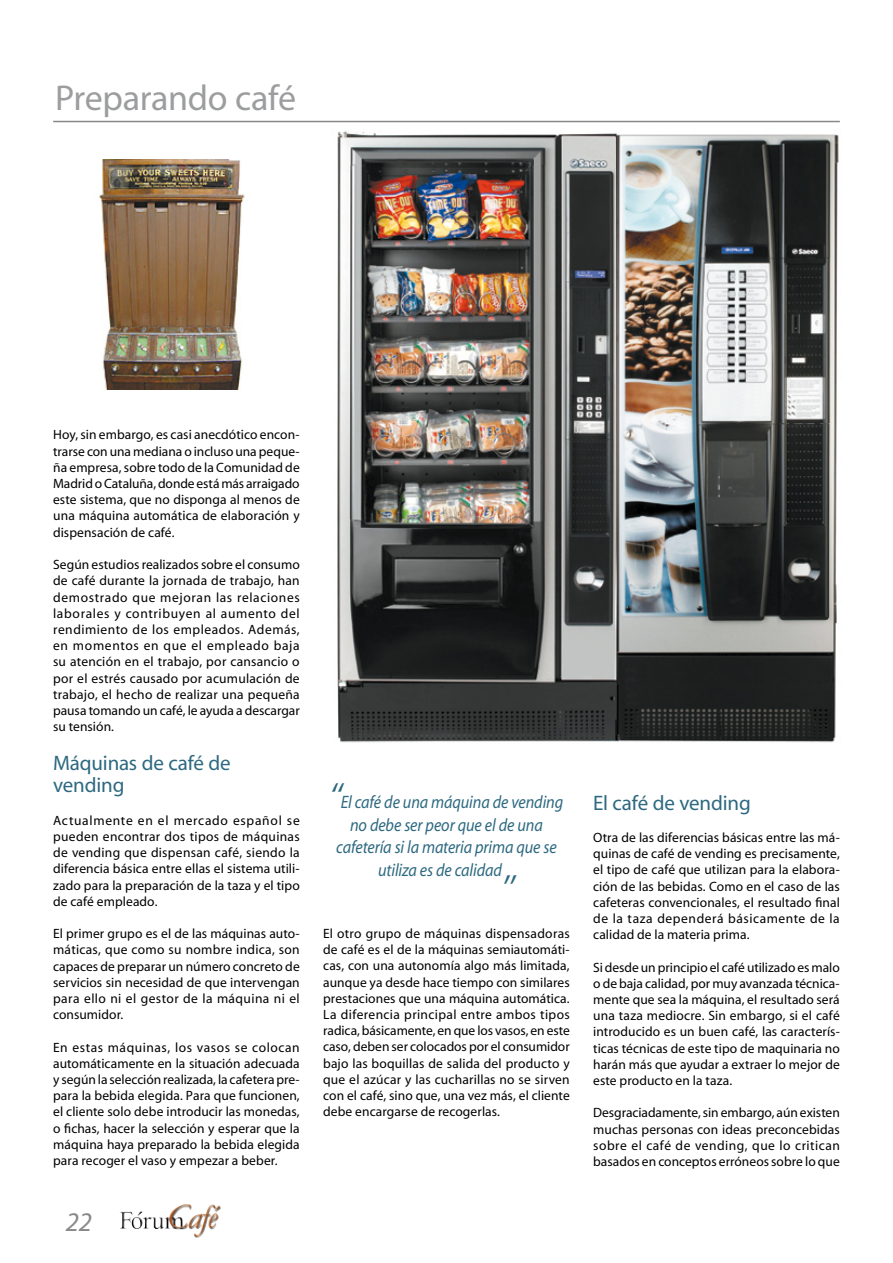
<style>
.page{position:relative;width:893px;height:1263px;background:#fff}
.page>*{position:absolute;margin:0;border:0;box-sizing:border-box;transform-origin:0 0}
.t1{font:36px "Myriad";letter-spacing:-.01em;color:#9c9d9f}
.t2{font:italic 36px "Myriad";color:#2d6980;scale:.9 1}
.t3{font:italic 27px "Myriad";color:#878889}
.t4{font:21px/22.5px "Myriad";letter-spacing:-.01em;color:#2d6980}
.t5{font:italic 18px "Myriad";letter-spacing:-.01em;color:#2d6980;scale:.9 1}
.t6{font:13.5px/16.2px "Myriad";letter-spacing:.01em;color:#000;text-align:justify}
.s1{font-size:36px}
</style>
<div class="page">
<img style="left:120px;top:1204px;width:101px;height:34px">
<img style="left:323px;top:120px;width:517px;height:623px">
<hr style="left:53px;top:121px;width:787px;height:1px;background:#878889">
<img style="left:99px;top:159px;width:146px;height:230px">
<h1 class="t1" style="left:55px;top:80px;width:242px">Preparando café</h1>
<p class="t6" style="left:53px;top:427px;width:248px">Hoy, sin embargo, es casi anecdótico encon&shy;trarse con una mediana o incluso una peque&shy;ña empresa, sobre todo de la Comunidad de Madrid o Cataluña, donde está más arraigado este sistema, que no disponga al menos de una máquina automática de elaboración y dispensación de café.</p>
<p class="t6" style="left:53px;top:557px;width:248px">Según estudios realizados sobre el consumo de café durante la jornada de trabajo, han demostrado que mejoran las relaciones laborales y contribuyen al aumento del rendimiento de los empleados. Además, en momentos en que el empleado baja su atención en el trabajo, por cansancio o por el estrés causado por acumulación de trabajo, el hecho de realizar una pequeña pausa tomando un café, le ayuda a descargar su tensión.</p>
<h3 class="t4" style="left:53px;top:752px;width:179px">Máquinas de café de vending</h3>
<p class="t6" style="left:53px;top:813px;width:248px">Actualmente en el mercado español se pueden encontrar dos tipos de máquinas de vending que dispensan café, siendo la diferencia básica entre ellas el sistema utili&shy;zado para la preparación de la taza y el tipo de café empleado.</p>
<p class="t6" style="left:53px;top:926px;width:248px">El primer grupo es el de las máquinas auto&shy;máticas, que como su nombre indica, son capaces de preparar un número concreto de servicios sin necesidad de que intervengan para ello ni el gestor de la máquina ni el consumidor.</p>
<p class="t6" style="left:53px;top:1039px;width:248px">En estas máquinas, los vasos se colocan automáticamente en la situación adecuada y según la selección realizada, la cafetera pre&shy;para la bebida elegida. Para que funcionen, el cliente solo debe introducir las monedas, o fichas, hacer la selección y esperar que la máquina haya preparado la bebida elegida para recoger el vaso y empezar a beber.</p>
<h2 class="t3" style="left:66px;top:1208px;width:28px">22</h2>
<h3 class="t5" style="left:330px;top:793px;width:261px"><span class="s1">‘‘</span>El café de una máquina de vending</h3>
<h3 class="t5" style="left:350px;top:816px;width:216px">no debe ser peor que el de una</h3>
<h3 class="t5" style="left:336px;top:838px;width:246px">cafetería si la materia prima que se</h3>
<h3 class="t5" style="left:378px;top:861px;width:139px">utiliza es de calidad</h3>
<h1 class="t2" style="left:502px;top:870px;width:15px">’’</h1>
<p class="t6" style="left:323px;top:926px;width:248px">El otro grupo de máquinas dispensadoras de café es el de la máquinas semiautomáti&shy;cas, con una autonomía algo más limitada, aunque ya desde hace tiempo con similares prestaciones que una máquina automática.<br>La diferencia principal entre ambos tipos radica, básicamente, en que los vasos, en este caso, deben ser colocados por el consumidor bajo las boquillas de salida del producto y que el azúcar y las cucharillas no se sirven con el café, sino que, una vez más, el cliente debe encargarse de recogerlas.</p>
<h3 class="t4" style="left:593px;top:792px;width:159px">El café de vending</h3>
<p class="t6" style="left:593px;top:830px;width:248px">Otra de las diferencias básicas entre las má&shy;quinas de café de vending es precisamente, el tipo de café que utilizan para la elabora&shy;ción de las bebidas. Como en el caso de las cafeteras convencionales, el resultado final de la taza dependerá básicamente de la calidad de la materia prima.</p>
<p class="t6" style="left:593px;top:959px;width:248px">Si desde un principio el café utilizado es malo o de baja calidad, por muy avanzada técnica&shy;mente que sea la máquina, el resultado será una taza mediocre. Sin embargo, si el café introducido es un buen café, las caracterís&shy;ticas técnicas de este tipo de maquinaria no harán más que ayudar a extraer lo mejor de este producto en la taza.</p>
<p class="t6" style="left:593px;top:1105px;width:248px">Desgraciadamente, sin embargo, aún existen muchas personas con ideas preconcebidas sobre el café de vending, que lo critican basados en conceptos erróneos sobre lo que</p>
</div>
